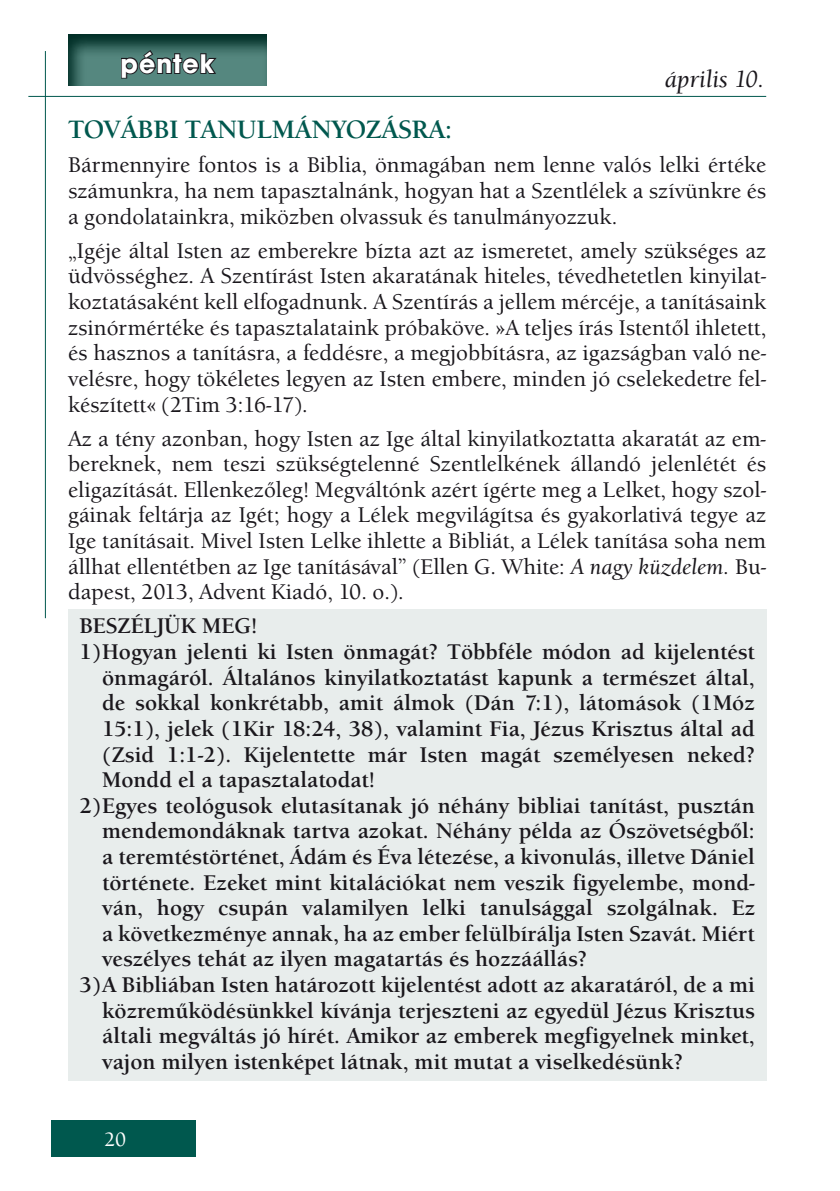
<style>
.page{position:relative;width:840px;height:1191px;background:#fff}
.page>*{position:absolute;margin:0;border:0;box-sizing:border-box;transform-origin:0 0}
.t1{font:700 28px "Avant Gar Got Itc TEE";letter-spacing:.04em;color:#fff}
.t2{font:700 26px "Berkeley Old Sty Itc TEE";color:#00584e}
.t3{font:italic 500 24px "Berkeley Old Sty Itc TEE";color:#1a171c}
.t4{font:500 22px/25.6px "Berkeley Old Sty Itc TEE";color:#1a171c;text-align:justify}
.t5{font:700 22px "Berkeley Old Sty Itc TEE";color:#1a171c}
.t6{font:500 20px "Berkeley Old Sty Itc TEE";color:#fff}
.s1{font-style:italic}
</style>
<div class="page">
<div style="left:51px;top:1120px;width:145px;height:37px;background:#00584e"></div>
<hr style="left:28px;top:96px;width:737px;height:1px;background:#00584e">
<hr style="left:45px;top:51px;width:1px;height:567px;background:#00584e">
<div style="left:68px;top:609px;width:697px;height:472px;background:#e8edec"></div>
<svg style="left:68px;top:34px;width:199px;height:52px;background:#376860"></svg>
<svg style="left:120px;top:49px;width:99px;height:31px;background:#3f605c"></svg>
<p class="t1" style="left:120px;top:46px;width:95px">péntek</p>
<p class="t2" style="left:68px;top:115px;width:385px">TOVÁBBI TANULMÁNYOZÁSRA:</p>
<p class="t4" style="left:68px;top:152px;width:699px">Bármennyire fontos is a Biblia, önmagában nem lenne valós lelki értéke számunkra, ha nem tapasztalnánk, hogyan hat a Szentlélek a szívünkre és a gondolatainkra, miközben olvassuk és tanulmányozzuk.</p>
<p class="t4" style="left:68px;top:238px;width:699px">„Igéje által Isten az emberekre bízta azt az ismeretet, amely szükséges az üdvösséghez. A Szentírást Isten akaratának hiteles, tévedhetetlen kinyilat&shy;koztatásaként kell elfogadnunk. A Szentírás a jellem mércéje, a tanításaink zsinórmértéke és tapasztalataink próbaköve. »A teljes írás Istentől ihletett, és hasznos a tanításra, a feddésre, a megjobbításra, az igazságban való ne&shy;velésre, hogy tökéletes legyen az Isten embere, minden jó cselekedetre fel&shy;készített« (2Tim 3:16-17).</p>
<p class="t4" style="left:68px;top:426px;width:699px">Az a tény azonban, hogy Isten az Ige által kinyilatkoztatta akaratát az em&shy;bereknek, nem teszi szükségtelenné Szentlelkének állandó jelenlétét és eligazítását. Ellenkezőleg! Megváltónk azért ígérte meg a Lelket, hogy szol&shy;gáinak feltárja az Igét; hogy a Lélek megvilágítsa és gyakorlativá tegye az Ige tanításait. Mivel Isten Lelke ihlette a Bibliát, a Lélek tanítása soha nem állhat ellentétben az Ige tanításával” (Ellen G. White: <span class="s1">A nagy küzdelem.</span> Bu&shy;dapest, 2013, Advent Kiadó, 10. o.).</p>
<p class="t5" style="left:79px;top:613px;width:179px">BESZÉLJÜK MEG!</p>
<p class="t5" style="left:79px;top:639px;width:676px">1)Hogyan jelenti ki Isten önmagát? Többféle módon ad kijelentést</p>
<p class="t5" style="left:102px;top:664px;width:653px">önmagáról. Általános kinyilatkoztatást kapunk a természet által,</p>
<p class="t5" style="left:102px;top:690px;width:653px">de sokkal konkrétabb, amit álmok (Dán 7:1), látomások (1Móz</p>
<p class="t5" style="left:102px;top:716px;width:654px">15:1), jelek (1Kir 18:24, 38), valamint Fia, Jézus Krisztus által ad</p>
<p class="t5" style="left:102px;top:741px;width:653px">(Zsid 1:1-2). Kijelentette már Isten magát személyesen neked?</p>
<p class="t5" style="left:102px;top:767px;width:274px">Mondd el a tapasztalatodat!</p>
<p class="t5" style="left:79px;top:792px;width:676px">2)Egyes teológusok elutasítanak jó néhány bibliai tanítást, pusztán</p>
<p class="t5" style="left:102px;top:818px;width:653px">mendemondáknak tartva azokat. Néhány példa az Ószövetségből:</p>
<p class="t5" style="left:102px;top:844px;width:654px">a teremtéstörténet, Ádám és Éva létezése, a kivonulás, illetve Dániel</p>
<p class="t5" style="left:102px;top:869px;width:654px">története. Ezeket mint kitalációkat nem veszik figyelembe, mond-</p>
<p class="t5" style="left:102px;top:895px;width:654px">ván, hogy csupán valamilyen lelki tanulsággal szolgálnak. Ez</p>
<p class="t5" style="left:102px;top:920px;width:654px">a következménye annak, ha az ember felülbírálja Isten Szavát. Miért</p>
<p class="t5" style="left:102px;top:946px;width:486px">veszélyes tehát az ilyen magatartás és hozzáállás?</p>
<p class="t5" style="left:79px;top:972px;width:676px">3)A Bibliában Isten határozott kijelentést adott az akaratáról, de a mi</p>
<p class="t5" style="left:102px;top:997px;width:653px">közreműködésünkkel kívánja terjeszteni az egyedül Jézus Krisztus</p>
<p class="t5" style="left:102px;top:1023px;width:653px">általi megváltás jó hírét. Amikor az emberek megfigyelnek minket,</p>
<p class="t5" style="left:102px;top:1048px;width:581px">vajon milyen istenképet látnak, mit mutat a viselkedésünk?</p>
<p class="t3" style="left:664px;top:65px;width:101px">április 10.</p>
<p class="t6" style="left:104px;top:1128px;width:24px">20</p>
</div>
